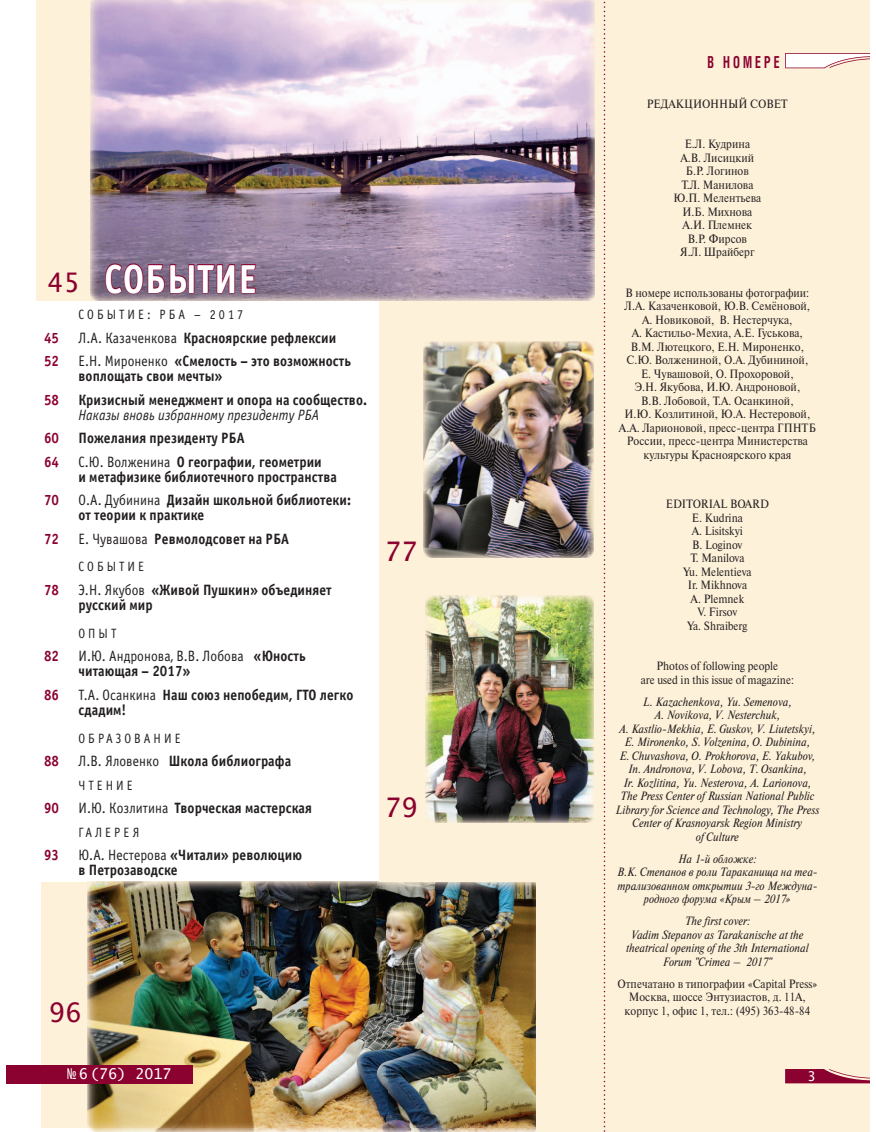
<style>
.page{position:relative;width:876px;height:1132px;background:#fff}
.page>*{position:absolute;margin:0;border:0;box-sizing:border-box;transform-origin:0 0}
.t1{font:700 40.5px "Officina Sans C";letter-spacing:.02em;color:#fff;scale:.9 1}
.t2{font:27px "Lucida Console";color:#8b012f}
.t3{font:700 16.5px "Helios Cond C";letter-spacing:.25em;color:#8b012f;scale:.75 1}
.t4{font:700 15px/15px "Officina Sans C";letter-spacing:.005em;color:#231f20;scale:.9 1}
.t5{font:15px/15px "Officina Sans C";letter-spacing:.005em;color:#231f20;scale:.9 1}
.t6{font:italic 15px "Officina Sans C";letter-spacing:.005em;color:#231f20;scale:.9 1}
.t7{font:700 15px "Officina Sans C";letter-spacing:.005em;color:#8b012f;scale:.9 1}
.t8{font:15px "Lucida Console";color:#fff}
.t9{font:13.5px "Officina Sans C";letter-spacing:.25em;color:#231f20;scale:.9 1}
.t10{font:13.5px "Lucida Console";color:#fff}
.t11{font:12px/13.5px "Newton C";letter-spacing:.005em;color:#231f20;text-align:center;scale:.9 1}
.t12{font:italic 12px/13.5px "Newton C";letter-spacing:.005em;color:#231f20;text-align:center;scale:.9 1}
.s1{font-family:"Lucida Console";font-weight:400;font-size:27px;color:#8b012f}
.s2{color:#8b012f}
.s3{font-weight:400}
.s4{font-weight:700}
</style>
<div class="page">
<div style="left:41px;top:881px;width:559px;height:246px;background:#fef1d9"></div>
<img style="left:88px;top:1127px;width:453px;height:4px">
<img style="left:88px;top:881px;width:448px;height:246px">
<div style="left:536px;top:0;width:334px;height:1130px;background:#fef1d9"></div>
<div style="left:6px;top:1064px;width:187px;height:18px;background:#8b012f"></div>
<svg style="left:785px;top:1069px;width:85px;height:13px"></svg>
<svg style="left:785px;top:53px;width:85px;height:15px"></svg>
<div style="left:380px;top:298px;width:220px;height:583px;background:#fef1d9"></div>
<img style="left:426px;top:595px;width:168px;height:227px">
<img style="left:424px;top:341px;width:170px;height:216px">
<svg style="left:604px;top:1px;width:1px;height:1130px"></svg>
<div style="left:36px;top:0;width:515px;height:301px;background:#fef1d9"></div>
<img style="left:551px;top:0;width:44px;height:298px">
<img style="left:551px;top:298px;width:42px;height:3px">
<img style="left:91px;top:0;width:460px;height:301px">
<h1 class="t1" style="left:47px;top:263px;width:234px"><span class="s1">45</span> <span class="s2">С</span>ОБЫТИЕ</h1>
<p class="t9" style="left:79px;top:309px;width:185px">СОБЫТИЕ: РБА – 2017</p>
<p class="t7" style="left:44px;top:331px;width:18px">45</p>
<p class="t4" style="left:79px;top:331px;width:288px"><span class="s3">Л.А. Казаченкова</span> Красноярские рефлексии</p>
<p class="t7" style="left:44px;top:355px;width:18px">52</p>
<p class="t4" style="left:79px;top:354px;width:304px"><span class="s3">Е.Н. Мироненко</span> «Смелость – это возможность воплощать свои мечты»</p>
<p class="t7" style="left:44px;top:393px;width:18px">58</p>
<p class="t4" style="left:79px;top:393px;width:322px">Кризисный менеджмент и опора на сообщество.</p>
<p class="t6" style="left:79px;top:409px;width:269px">Наказы вновь избранному президенту РБА</p>
<p class="t7" style="left:44px;top:432px;width:18px">60</p>
<p class="t4" style="left:79px;top:431px;width:186px">Пожелания президенту РБА</p>
<p class="t7" style="left:44px;top:455px;width:18px">64</p>
<p class="t4" style="left:79px;top:455px;width:289px"><span class="s3">С.Ю. Волженина</span> О географии, геометрии<br>и метафизике библиотечного пространства</p>
<p class="t7" style="left:44px;top:494px;width:18px">70</p>
<p class="t4" style="left:79px;top:493px;width:304px"><span class="s3">О.А. Дубинина</span> Дизайн школьной библиотеки: от теории к практике</p>
<p class="t7" style="left:44px;top:532px;width:18px">72</p>
<p class="t4" style="left:79px;top:532px;width:235px"><span class="s3">Е. Чувашова</span> Ревмолодсовет на РБА</p>
<p class="t9" style="left:79px;top:561px;width:74px">СОБЫТИЕ</p>
<p class="t7" style="left:44px;top:584px;width:18px">78</p>
<p class="t4" style="left:79px;top:583px;width:283px"><span class="s3">Э.Н. Якубов</span> «Живой Пушкин» объединяет русский мир</p>
<p class="t9" style="left:79px;top:628px;width:43px">ОПЫТ</p>
<p class="t7" style="left:44px;top:650px;width:18px">82</p>
<p class="t5" style="left:79px;top:650px;width:254px">И.Ю. Андронова, В.В. Лобова <span class="s4">«Юность читающая – 2017»</span></p>
<p class="t7" style="left:44px;top:688px;width:18px">86</p>
<p class="t4" style="left:79px;top:688px;width:307px"><span class="s3">Т.А. Осанкина</span> Наш союз непобедим, ГТО легко сдадим!</p>
<p class="t9" style="left:79px;top:732px;width:115px">ОБРАЗОВАНИЕ</p>
<p class="t7" style="left:44px;top:755px;width:18px">88</p>
<p class="t4" style="left:79px;top:754px;width:238px"><span class="s3">Л.В. Яловенко</span> Школа библиографа</p>
<p class="t9" style="left:79px;top:779px;width:62px">ЧТЕНИЕ</p>
<p class="t7" style="left:44px;top:802px;width:18px">90</p>
<p class="t4" style="left:79px;top:801px;width:261px"><span class="s3">И.Ю. Козлитина</span> Творческая мастерская</p>
<p class="t9" style="left:79px;top:826px;width:69px">ГАЛЕРЕЯ</p>
<p class="t7" style="left:44px;top:849px;width:18px">93</p>
<p class="t4" style="left:79px;top:848px;width:250px"><span class="s3">Ю.А. Нестерова</span> «Читали» революцию в Петрозаводске</p>
<h2 class="t2" style="left:385px;top:540px;width:34px">77</h2>
<h2 class="t2" style="left:385px;top:795px;width:34px">79</h2>
<h2 class="t2" style="left:49px;top:1000px;width:34px">96</h2>
<h3 class="t3" style="left:707px;top:57px;width:98px">В НОМЕРЕ</h3>
<p class="t11" style="left:647px;top:98px;width:158px">РЕДАКЦИОННЫЙ СОВЕТ</p>
<p class="t11" style="left:673px;top:138px;width:99px">Е.Л. Кудрина<br>А.В. Лисицкий<br>Б.Р. Логинов<br>Т.Л. Манилова<br>Ю.П. Мелентьева<br>И.Б. Михнова<br>А.И. Племнек<br>В.Р. Фирсов<br>Я.Л. Шрайберг</p>
<p class="t11" style="left:619px;top:287px;width:220px">В номере использованы фотографии:<br>Л.А. Казаченковой, Ю.В. Семёновой, А. Новиковой, В. Нестерчука,<br>А. Кастильо-Мехиа, А.Е. Гуськова, В.М. Лютецкого, Е.Н. Мироненко, С.Ю. Волжениной, О.А. Дубининой,<br>Е. Чувашовой, О. Прохоровой,<br>Э.Н. Якубова, И.Ю. Андроновой,<br>В.В. Лобовой, Т.А. Осанкиной,<br>И.Ю. Козлитиной, Ю.А. Нестеровой, А.А. Ларионовой, пресс-центра ГПНТБ России, пресс-цент ра Министерства культуры Красноярского края</p>
<p class="t11" style="left:666px;top:498px;width:116px">EDITORIAL BOARD<br>E. Kudrina<br>A. Lisitskyi<br>B. Loginov<br>T. Manilova<br>Yu. Melentieva<br>Ir. Mikhnova<br>A. Plemnek<br>V. Firsov<br>Ya. Shraiberg</p>
<p class="t11" style="left:641px;top:660px;width:172px">Photos of following people<br>are used in this issue of magazine:</p>
<p class="t12" style="left:615px;top:695px;width:228px">L. Kazachenkova, Yu. Semenova,<br>A. Novikova, V. Nesterchuk,<br>A. Kastliо-Mekhia, E. Guskov, V. Liutetskyi, E. Mironenko, S. Volzenina, O. Dubinina,<br>E. Chuvashova, O. Prokhorova, E. Yakubov, In. Andronova, V. Lobova, T. Osankina,<br>Ir. Kozlitina, Yu. Nesterova, A. Larionova, The Press Center of Russian National Public Library for Science and Technology, The Press Center of Krasnoyarsk Region Ministry<br>of Culture</p>
<p class="t12" style="left:617px;top:852px;width:224px">На 1-й обложке:<br>В.К. Степанов в роли Тараканища на теа&shy;трализованном открытии 3-го Междуна&shy;родного форума «Крым – 2017»</p>
<p class="t12" style="left:626px;top:915px;width:204px">The first cover:<br>Vadim Stepanov as Tarakanischе at the theatrical opening of the 3th International<br>Forum "Crimea – 2017"</p>
<p class="t11" style="left:617px;top:977px;width:224px">Отпечатано в типографии «Capital Press»<br>Москва, шоссе Энтузиастов, д. 11А, корпус 1, офис 1, тел.: (495) 363-48-84</p>
<p class="t8" style="left:67px;top:1066px;width:106px">№ 6 (76) 2017</p>
<p class="t10" style="left:807px;top:1069px;width:10px">3</p>
</div>
